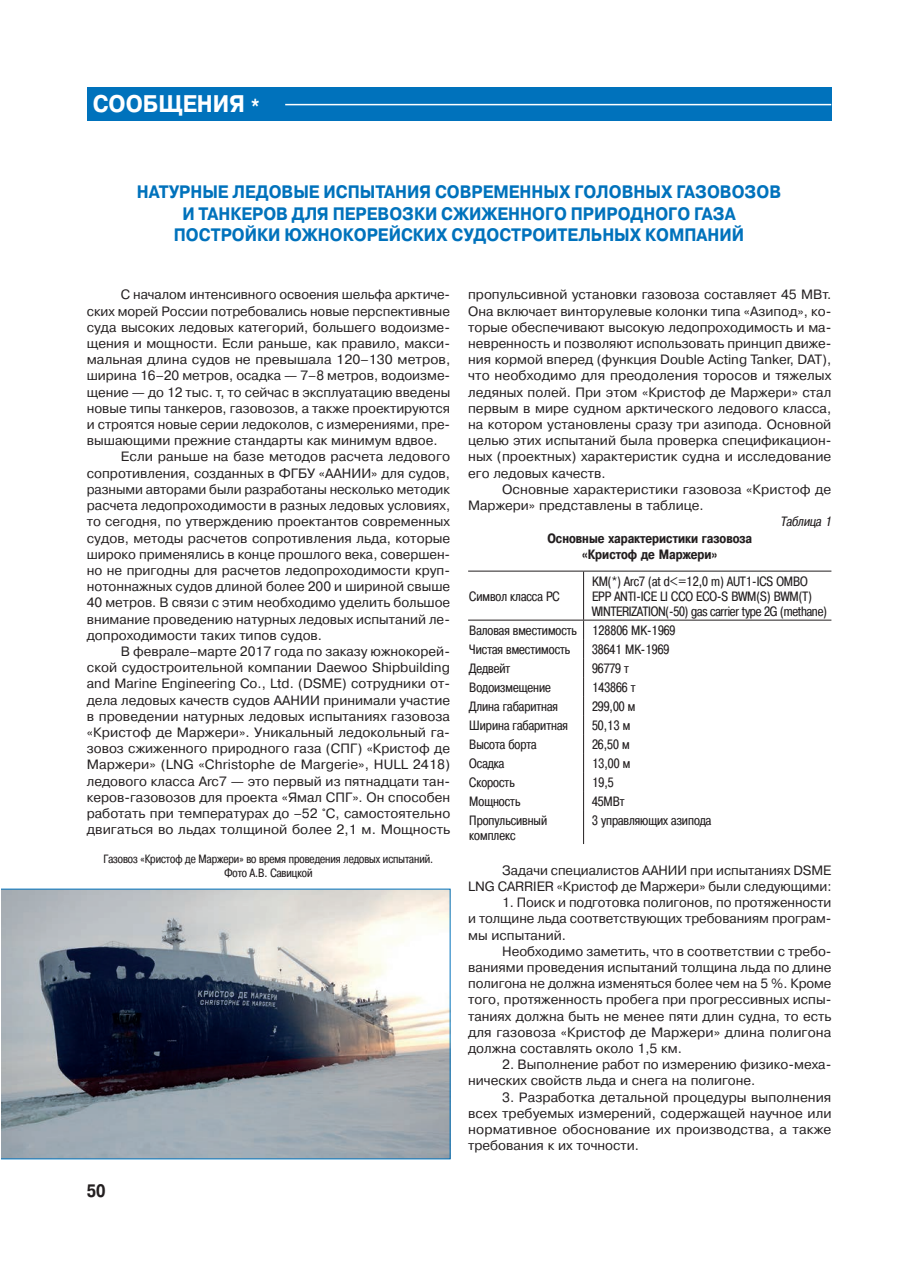
<style>
.page{position:relative;width:897px;height:1267px;background:#fff}
.page>*{position:absolute;margin:0;border:0;box-sizing:border-box;transform-origin:0 0}
.Рубрика{font:700 24px "Pragmatica C";color:#fff;scale:.9 1}
.Заголовок_12_Прописн{font:700 18px/21.6px "Pragmatica C";color:#0072bc;text-align:center;scale:.9 1}
.t1{font:700 18px "Pragmatica Cond C";color:#231f20}
.Основной_текст{font:13.5px/16.2px "Pragmatica C";color:#231f20;text-align:justify}
.НТП-табл{font:13.5px/15px "Pragmatica Cond C";color:#231f20}
.Основной_текст-2{font:700 13.5px/16.2px "Pragmatica Cond C";color:#231f20;text-align:center}
.Основной_текст-3{font:italic 13.5px "Pragmatica Cond C";color:#231f20}
.Подрисуночная{font:12px/14.4px "Pragmatica Cond C";color:#231f20;text-align:center}
</style>
<div class="page">
<div style="left:87px;top:87px;width:744px;height:33px;background:#0072bc"></div>
<hr style="left:285px;top:104px;width:546px;height:1px;background:#fff">
<svg style="left:2px;top:888px;width:448px;height:271px;background:#8c929a"></svg>
<hr style="left:468px;top:570px;width:115px;height:1px;background:#231f20">
<hr style="left:583px;top:570px;width:248px;height:1px;background:#231f20">
<hr style="left:583px;top:571px;width:1px;height:48px;background:#231f20">
<svg style="left:583px;top:620px;width:1px;height:190px"></svg>
<hr style="left:583px;top:810px;width:1px;height:34px;background:#231f20">
<hr style="left:468px;top:619px;width:115px;height:1px;background:#231f20">
<hr style="left:583px;top:619px;width:248px;height:1px;background:#231f20">
<p class="Рубрика" style="left:93px;top:90px;width:188px">CООБЩЕНИЯ *</p>
<p class="Заголовок_12_Прописн" style="left:137px;top:181px;width:717px">НАТУРНЫЕ ЛЕДОВЫЕ ИСПЫТАНИЯ СОВРЕМЕННЫХ ГОЛОВНЫХ ГАЗОВОЗОВ<br>И ТАНКЕРОВ ДЛЯ ПЕРЕВОЗКИ СЖИЖЕННОГО ПРИРОДНОГО ГАЗА<br>ПОСТРОЙКИ ЮЖНОКОРЕЙСКИХ СУДОСТРОИТЕЛЬНЫХ КОМПАНИЙ</p>
<p class="Основной_текст" style="left:87px;top:287px;width:365px;text-indent:34px">С началом интенсивного освоения шельфа арктиче&shy;ских морей России потребовались новые перспективные суда высоких ледовых категорий, большего водоизме&shy;щения и мощности. Если раньше, как правило, макси&shy;мальная длина судов не превышала 120–130 метров, ширина 16–20 метров, осадка — 7–8 метров, водоизме&shy;щение — до 12 тыс. т, то сейчас в эксплуатацию введены новые типы танкеров, газовозов, а также проектируются и строятся новые серии ледоколов, с измерениями, пре&shy;вышающими прежние стандарты как минимум вдвое.</p>
<p class="Основной_текст" style="left:87px;top:449px;width:365px;text-indent:34px">Если раньше на базе методов расчета ледового сопротивления, созданных в ФГБУ «ААНИИ» для судов, разными авторами были разработаны несколько методик расчета ледопроходимости в разных ледовых условиях, то сегодня, по утверждению проектантов современных судов, методы расчетов сопротивления льда, которые широко применялись в конце прошлого века, совершен&shy;но не пригодны для расчетов ледопроходимости круп&shy;нотоннажных судов длиной более 200 и шириной свыше 40 метров. В связи с этим необходимо уделить большое внимание проведению натурных ледовых испытаний ле&shy;допроходимости таких типов судов.</p>
<p class="Основной_текст" style="left:87px;top:643px;width:365px;text-indent:34px">В феврале–марте 2017 года по заказу южнокорей&shy;ской судостроительной компании Daewoo Shipbuilding and Marine Engineering Co., Ltd. (DSME) сотрудники от&shy;дела ледовых качеств судов ААНИИ принимали участие в проведении натурных ледовых испытаниях газовоза «Кристоф де Маржери». Уникальный ледокольный га&shy;зовоз сжиженного природного газа (СПГ) «Кристоф де Маржери» (LNG «Christophe de Margerie», HULL 2418) ледового класса Arc7 — это первый из пятнадцати тан&shy;керов-газовозов для проекта «Ямал СПГ». Он способен работать при температурах до –52 °С, самостоятельно двигаться во льдах толщиной более 2,1 м. Мощность</p>
<p class="Подрисуночная" style="left:104px;top:851px;width:331px">Газовоз «Кристоф де Маржери» во время проведения ледовых испытаний.<br>Фото А.В. Савицкой</p>
<h2 class="t1" style="left:87px;top:1180px;width:20px">50</h2>
<p class="Основной_текст" style="left:468px;top:287px;width:365px">пропульсивной установки газовоза составляет 45 МВт.<br>Она включает винторулевые колонки типа «Азипод», ко&shy;торые обеспечивают высокую ледопроходимость и ма&shy;невренность и позволяют использовать принцип движе&shy;ния кормой вперед (функция Double Acting Tanker, DAT), что необходимо для преодоления торосов и тяжелых ледяных полей. При этом «Кристоф де Маржери» стал первым в мире судном арктического ледового класса, на котором установлены сразу три азипода. Основной целью этих испытаний была проверка спецификацион&shy;ных (проектных) характеристик судна и исследование его ледовых качеств.</p>
<p class="Основной_текст" style="left:468px;top:481px;width:364px;text-indent:34px">Основные характеристики газовоза «Кристоф де<br>Маржери» представлены в таблице.</p>
<p class="Основной_текст-3" style="left:780px;top:514px;width:55px">Таблица 1</p>
<p class="Основной_текст-2" style="left:547px;top:530px;width:206px">Основные характеристики газовоза «Кристоф де Маржери»</p>
<p class="НТП-табл" style="left:469px;top:588px;width:92px">Символ класса РС</p>
<p class="НТП-табл" style="left:592px;top:573px;width:236px">KM(*) Arc7 (at d&lt;=12,0 m) AUT1-ICS OMBO<br>EPP ANTI-ICE LI CCO ECO-S BWM(S) BWM(T)<br>WINTERIZATION(-50) gas carrier type 2G (methane)</p>
<p class="НТП-табл" style="left:469px;top:622px;width:109px">Валовая вместимость</p>
<p class="НТП-табл" style="left:592px;top:622px;width:85px">128806 MK-1969</p>
<p class="НТП-табл" style="left:469px;top:641px;width:102px">Чистая вместимость</p>
<p class="НТП-табл" style="left:592px;top:641px;width:79px">38641 MK-1969</p>
<p class="НТП-табл" style="left:469px;top:660px;width:43px">Дедвейт</p>
<p class="НТП-табл" style="left:592px;top:660px;width:38px">96779 т</p>
<p class="НТП-табл" style="left:469px;top:679px;width:83px">Водоизмещение</p>
<p class="НТП-табл" style="left:592px;top:679px;width:45px">143866 т</p>
<p class="НТП-табл" style="left:469px;top:698px;width:90px">Длина габаритная</p>
<p class="НТП-табл" style="left:592px;top:698px;width:45px">299,00 м</p>
<p class="НТП-табл" style="left:469px;top:717px;width:100px">Ширина габаритная</p>
<p class="НТП-табл" style="left:592px;top:717px;width:40px">50,13 м</p>
<p class="НТП-табл" style="left:469px;top:736px;width:69px">Высота борта</p>
<p class="НТП-табл" style="left:592px;top:736px;width:39px">26,50 м</p>
<p class="НТП-табл" style="left:469px;top:755px;width:37px">Осадка</p>
<p class="НТП-табл" style="left:592px;top:755px;width:40px">13,00 м</p>
<p class="НТП-табл" style="left:469px;top:774px;width:47px">Скорость</p>
<p class="НТП-табл" style="left:592px;top:774px;width:23px">19,5</p>
<p class="НТП-табл" style="left:469px;top:793px;width:53px">Мощность</p>
<p class="НТП-табл" style="left:592px;top:793px;width:34px">45МВт</p>
<p class="НТП-табл" style="left:469px;top:812px;width:79px">Пропульсивный комплекс</p>
<p class="НТП-табл" style="left:592px;top:812px;width:121px">3 управляющих азипода</p>
<p class="Основной_текст" style="left:468px;top:862px;width:365px;text-align:right">Задачи специалистов ААНИИ при испытаниях DSME<br>LNG CARRIER «Кристоф де Маржери» были следующими:</p>
<p class="Основной_текст" style="left:468px;top:894px;width:365px;text-indent:34px">1. Поиск и подготовка полигонов, по протяженности и толщине льда соответствующих требованиям програм&shy;мы испытаний.</p>
<p class="Основной_текст" style="left:468px;top:943px;width:365px;text-indent:34px">Необходимо заметить, что в соответствии с требо&shy;ваниями проведения испытаний толщина льда по длине полигона не должна изменяться более чем на 5 %. Кроме того, протяженность пробега при прогрессивных испы&shy;таниях должна быть не менее пяти длин судна, то есть для газовоза «Кристоф де Маржери» длина полигона должна составлять около 1,5 км.</p>
<p class="Основной_текст" style="left:468px;top:1056px;width:365px;text-indent:34px">2. Выполнение работ по измерению физико-меха&shy;нических свойств льда и снега на полигоне.</p>
<p class="Основной_текст" style="left:468px;top:1088px;width:365px;text-indent:34px">3. Разработка детальной процедуры выполнения всех требуемых измерений, содержащей научное или нормативное обоснование их производства, а также требования к их точности.</p>
</div>
